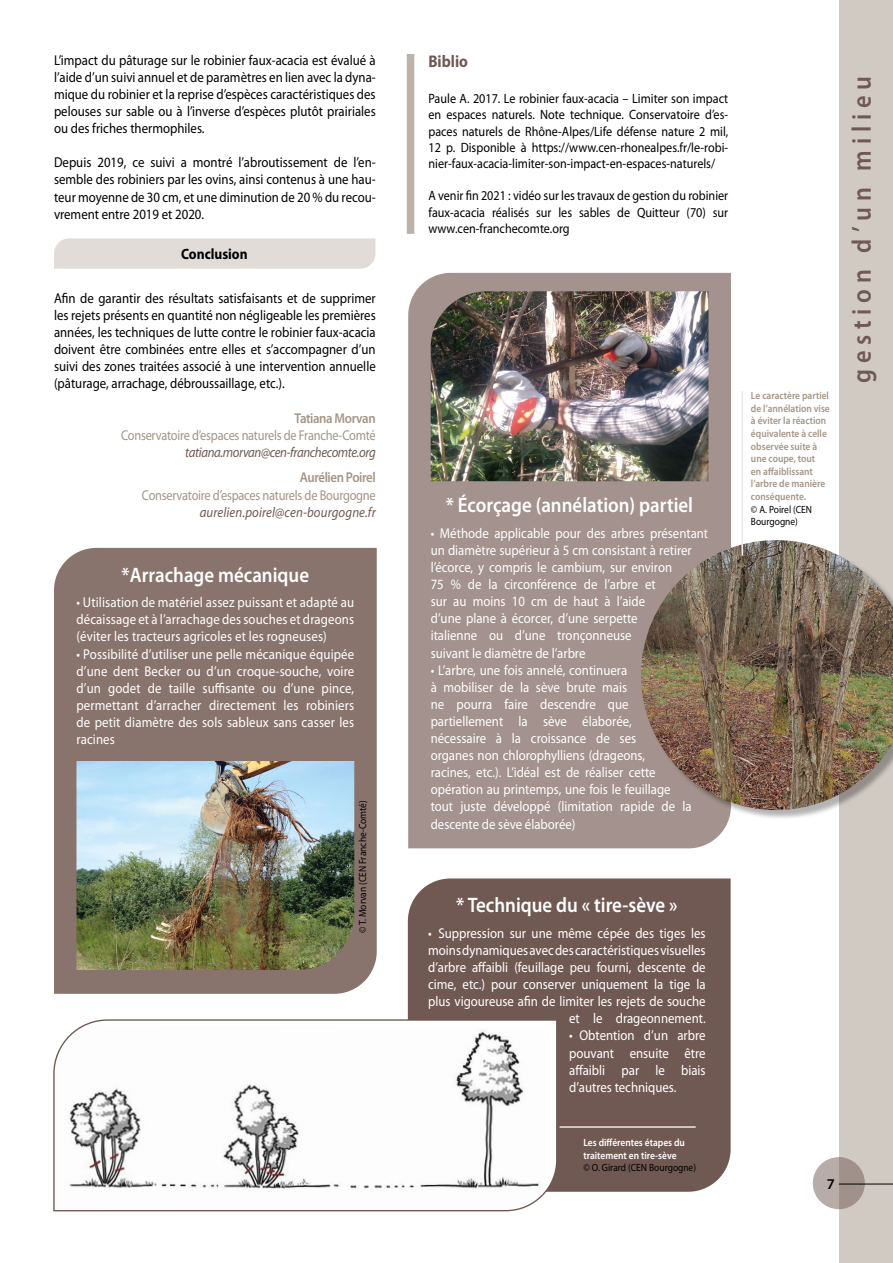
<style>
.page{position:relative;width:893px;height:1263px;background:#fff}
.page>*{position:absolute;margin:0;border:0;box-sizing:border-box;transform-origin:0 0}
.t1{font:600 27px "Myriad Pro";letter-spacing:.24em;color:#715953;scale:.9 1}
.t2{font:600 21px "Myriad Pro";color:#fff;scale:.9 1}
.t3{font:700 16.95px "Myriad Pro";color:#715953;scale:.9 1}
.t4{font:700 15px "Myriad Pro";color:#000;scale:.9 1}
.t5{font:600 15px "Myriad Pro";color:#000}
.t6{font:14.25px/17.1px "Myriad Pro";color:#fff;text-align:justify;scale:.9 1}
.t7{font:14.25px/17.1px "Myriad Pro";color:#000;text-align:justify;scale:.9 1}
.t8{font:14.25px "Myriad Pro";letter-spacing:-.02em;color:#a49587;scale:.87 1}
.t9{font:italic 14.25px "Myriad Pro";letter-spacing:-.03em;color:#715953;scale:.9 1}
.t10{font:italic 14.25px "Myriad Pro";letter-spacing:.01em;color:#715953;scale:.9 1}
.t11{font:600 14.25px "Myriad Pro";letter-spacing:-.03em;color:#a49587;scale:.9 1}
.t12{font:13.5px/16.2px "Myriad Pro";color:#000;text-align:justify;scale:.9 1}
.t13{font:600 10.5px/12.6px "Myriad Pro";color:#a49587;scale:.9 1}
.t14{font:10.5px/12.6px "Myriad Pro";color:#000;scale:.9 1}
.t15{font:600 10.5px/12.6px "Myriad Pro";color:#fff;scale:.9 1}
</style>
<div class="page">
<div style="left:408px;top:878px;width:323px;height:314px;background:#715953"></div>
<hr style="left:560px;top:1126px;width:136px;height:2px;background:#ece8e5">
<div style="left:839px;top:0;width:54px;height:1263px;background:#d1cac3"></div>
<svg style="left:813px;top:1157px;width:52px;height:52px;background:#ac9e9a"></svg>
<hr style="left:839px;top:1184px;width:54px;height:1px;background:#000">
<svg style="left:54px;top:238px;width:321px;height:31px;background:#e2ddd9"></svg>
<div style="left:407px;top:54px;width:7px;height:180px;background:#beb2a8"></div>
<div style="left:54px;top:548px;width:323px;height:446px;background:#89746d"></div>
<div style="left:408px;top:273px;width:323px;height:575px;background:#a3928d"></div>
<img style="left:76px;top:761px;width:278px;height:209px">
<svg style="left:53px;top:1019px;width:505px;height:193px"></svg>
<img style="left:431px;top:291px;width:277px;height:190px">
<div style="left:642px;top:541px;width:251px;height:280px;background:#000;opacity:.3"></div>
<img style="left:641px;top:540px;width:252px;height:270px">
<hr style="left:742px;top:391px;width:1px;height:165px;background:#ece8e5">
<p class="t7" style="left:54px;top:51px;width:359px">L’impact du pâturage sur le robinier faux-acacia est évalué à l’aide d’un suivi annuel et de paramètres en lien avec la dyna&shy;mique du robinier et la reprise d’espèces caractéristiques des pelouses sur sable ou à l’inverse d’espèces plutôt prairiales ou des friches thermophiles.</p>
<p class="t7" style="left:54px;top:154px;width:359px">Depuis 2019, ce suivi a montré l’abroutissement de l’en&shy;semble des robiniers par les ovins, ainsi contenus à une hau&shy;teur moyenne de 30 cm, et une diminution de 20 % du recou&shy;vrement entre 2019 et 2020.</p>
<p class="t4" style="left:181px;top:244px;width:75px">Conclusion</p>
<p class="t7" style="left:54px;top:289px;width:359px">Afin de garantir des résultats satisfaisants et de supprimer les rejets présents en quantité non négligeable les premières années, les techniques de lutte contre le robinier faux-acacia doivent être combinées entre elles et s’accompagner d’un suivi des zones traitées associé à une intervention annuelle (pâturage, arrachage, débroussaillage, etc.).</p>
<p class="t11" style="left:295px;top:409px;width:92px">Tatiana Morvan</p>
<p class="t8" style="left:121px;top:426px;width:294px">Conservatoire d’espaces naturels de Franche-Comté</p>
<p class="t9" style="left:185px;top:443px;width:213px">tatiana.morvan@cen-franchecomte.org</p>
<p class="t11" style="left:300px;top:469px;width:86px">Aurélien Poirel</p>
<p class="t8" style="left:142px;top:486px;width:270px">Conservatoire d’espaces naturels de Bourgogne</p>
<p class="t10" style="left:200px;top:503px;width:197px">aurelien.poirel@cen-bourgogne.fr</p>
<h2 class="t2" style="left:122px;top:561px;width:210px">*Arrachage mécanique</h2>
<p class="t6" style="left:76px;top:594px;width:310px">• Utilisation de matériel assez puissant et adapté au décaissage et à l’arrachage des souches et drageons (éviter les tracteurs agricoles et les rogneuses)</p>
<p class="t6" style="left:76px;top:645px;width:310px">• Possibilité d’utiliser une pelle mécanique équipée d’une dent Becker ou d’un croque-souche, voire d’un godet de taille suffisante ou d’une pince, permettant d’arracher directement les robiniers de petit diamètre des sols sableux sans casser les racines</p>
<p class="t14" style="left:356px;top:933px;width:149px;rotate:-90deg">© T. Morvan (CEN Franche-Comté)</p>
<p class="t3" style="left:428px;top:50px;width:45px">Biblio</p>
<p class="t12" style="left:428px;top:90px;width:335px">Paule A. 2017. Le robinier faux-acacia – Limiter son impact en espaces naturels. Note technique. Conservatoire d’es&shy;paces naturels de Rhône-Alpes/Life défense nature 2 mil, 12 p. Disponible à https://www.cen-rhonealpes.fr/le-robi&shy;nier-faux-acacia-limiter-son-impact-en-espaces-naturels/</p>
<p class="t12" style="left:428px;top:188px;width:335px">A venir fin 2021 : vidéo sur les travaux de gestion du robinier faux-acacia réalisés sur les sables de Quitteur (70) sur www.cen-franchecomte.org</p>
<h2 class="t2" style="left:446px;top:492px;width:276px">* Écorçage (annélation) partiel</h2>
<p class="t6" style="left:431px;top:524px;width:310px;text-align:left">• Méthode applicable pour des arbres présentant un diamètre supérieur à 5 cm consistant à retirer l’écorce, y compris le cambium, sur environ<br>75 % de la circonférence de l’arbre et<br>sur au moins 10 cm de haut à l’aide<br>d’une plane à écorcer, d’une serpette<br>italienne ou d’une tronçonneuse<br>suivant le diamètre de l’arbre</p>
<p class="t6" style="left:431px;top:661px;width:292px;text-align:left">• L’arbre, une fois annelé, continuera<br>à mobiliser de la sève brute mais<br>ne pourra faire descendre que partiellement la sève élaborée,<br>nécessaire à la croissance de ses<br>organes non chlorophylliens (drageons,<br>racines, etc.). L’idéal est de réaliser cette opération au printemps, une fois le feuillage tout juste développé (limitation rapide de la descente de sève élaborée)</p>
<p class="t13" style="left:751px;top:389px;width:89px">Le caractère partiel de l’annélation vise à éviter la réaction équivalente à celle observée suite à une coupe, tout<br>en affaiblissant l’arbre de manière conséquente.</p>
<p class="t14" style="left:751px;top:502px;width:70px">© A. Poirel (CEN<br>Bourgogne)</p>
<h1 class="t1" style="left:844px;top:383px;width:343px;rotate:-90deg">gestion d’un milieu</h1>
<h2 class="t2" style="left:456px;top:892px;width:247px">* Technique du « tire-sève »</h2>
<p class="t6" style="left:428px;top:924px;width:310px;text-align:right">• Suppression sur une même cépée des tiges les moins dynamiques avec des caractéristiques visuelles d’arbre affaibli (feuillage peu fourni, descente de cime, etc.) pour conserver uniquement la tige la plus vigoureuse afin de limiter les rejets de souche et le drageonnement.</p>
<p class="t6" style="left:569px;top:1027px;width:153px">• Obtention d’un arbre pouvant ensuite être affaibli par le biais d’autres techniques.</p>
<p class="t15" style="left:583px;top:1136px;width:114px">Les différentes étapes du traitement en tire-sève</p>
<p class="t14" style="left:583px;top:1161px;width:127px">© O. Girard (CEN Bourgogne)</p>
<p class="t5" style="left:827px;top:1174px;width:10px">7</p>
</div>
